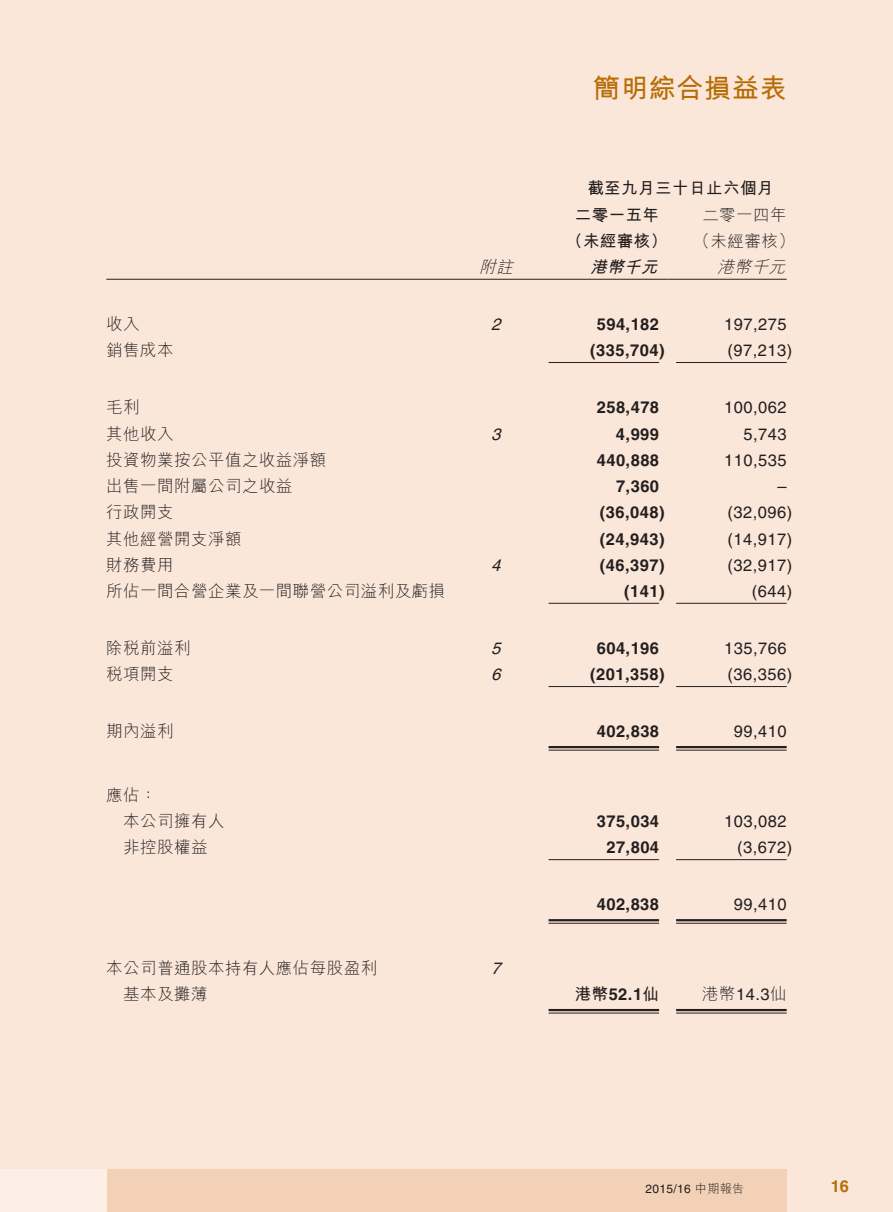
<style>
.page{position:relative;width:893px;height:1212px;background:#fbe7da}
.page>*{position:absolute;margin:0;border:0;box-sizing:border-box;transform-origin:0 0}
.t1{font:700 27px "M Hei HK";letter-spacing:.03em;color:#b76d06}
.t2{font:300 16.5px/26.2px "M Hei HK";letter-spacing:.03em;color:#231f20}
.t3{font:700 16.5px "Helvetica LT Std";letter-spacing:.03em;color:#231f20}
.t4{font:16.5px "Helvetica LT Std";letter-spacing:.03em;color:#231f20}
.t5{font:700 16.5px/26.2px "M Hei HK";letter-spacing:.03em;color:#231f20}
.t6{font:italic 300 16.5px "M Hei HK";color:#231f20}
.t7{font:italic 16.5px "Helvetica LT Std";color:#231f20}
.t8{font:italic 700 16.5px "M Hei HK";color:#231f20}
.t9{font:700 16.5px "Helvetica LT Std";color:#b76d06}
.t10{font:12px "Helvetica LT Std";letter-spacing:.03em;color:#231f20}
.s1{font-family:"M Hei HK"}
.s2{font-family:"M Hei HK";font-weight:300}
</style>
<div class="page">
<div style="left:0;top:1169px;width:787px;height:43px;background:#f3d1b6"></div>
<div style="left:0;top:1169px;width:106px;height:43px;background:#fdefe6"></div>
<hr style="left:106px;top:279px;width:349px;height:1px;background:#231f20">
<hr style="left:455px;top:279px;width:85px;height:1px;background:#231f20">
<hr style="left:540px;top:279px;width:128px;height:1px;background:#231f20">
<hr style="left:668px;top:279px;width:119px;height:1px;background:#231f20">
<hr style="left:549px;top:362px;width:110px;height:1px;background:#231f20">
<hr style="left:676px;top:362px;width:111px;height:1px;background:#231f20">
<hr style="left:549px;top:603px;width:110px;height:1px;background:#231f20">
<hr style="left:676px;top:603px;width:111px;height:1px;background:#231f20">
<hr style="left:549px;top:686px;width:110px;height:1px;background:#231f20">
<hr style="left:676px;top:686px;width:111px;height:1px;background:#231f20">
<hr style="left:549px;top:746px;width:110px;height:2px;background:#231f20">
<hr style="left:549px;top:750px;width:110px;height:1px;background:#231f20">
<hr style="left:676px;top:746px;width:111px;height:2px;background:#231f20">
<hr style="left:676px;top:750px;width:111px;height:1px;background:#231f20">
<hr style="left:549px;top:859px;width:110px;height:1px;background:#231f20">
<hr style="left:676px;top:859px;width:111px;height:1px;background:#231f20">
<hr style="left:549px;top:919px;width:110px;height:2px;background:#231f20">
<hr style="left:549px;top:923px;width:110px;height:1px;background:#231f20">
<hr style="left:676px;top:919px;width:111px;height:2px;background:#231f20">
<hr style="left:676px;top:923px;width:111px;height:1px;background:#231f20">
<hr style="left:549px;top:1009px;width:110px;height:2px;background:#231f20">
<hr style="left:549px;top:1013px;width:110px;height:1px;background:#231f20">
<hr style="left:676px;top:1009px;width:111px;height:2px;background:#231f20">
<hr style="left:676px;top:1013px;width:111px;height:1px;background:#231f20">
<h1 class="t1" style="left:593px;top:68px;width:195px">簡明綜合損益表</h1>
<p class="t5" style="left:575px;top:174px;width:200px;text-indent:13px">截至九月三十日止六個月二零一五年</p>
<p class="t2" style="left:702px;top:201px;width:86px">二零一四年</p>
<p class="t5" style="left:566px;top:226px;width:103px">（未經審核）</p>
<p class="t2" style="left:694px;top:227px;width:103px">（未經審核）</p>
<p class="t6" style="left:479px;top:255px;width:41px">附註</p>
<p class="t8" style="left:590px;top:255px;width:75px">港幣千元</p>
<p class="t6" style="left:718px;top:255px;width:75px">港幣千元</p>
<p class="t2" style="left:106px;top:310px;width:35px">收入</p>
<p class="t7" style="left:491px;top:315px;width:16px">2</p>
<p class="t3" style="left:597px;top:314px;width:64px">594,182</p>
<p class="t4" style="left:724px;top:315px;width:64px">197,275</p>
<p class="t2" style="left:106px;top:336px;width:69px">銷售成本</p>
<p class="t3" style="left:590px;top:340px;width:76px">(335,704)</p>
<p class="t4" style="left:727px;top:341px;width:66px">(97,213)</p>
<p class="t2" style="left:106px;top:393px;width:35px">毛利</p>
<p class="t3" style="left:597px;top:397px;width:64px">258,478</p>
<p class="t4" style="left:724px;top:398px;width:64px">100,062</p>
<p class="t2" style="left:106px;top:420px;width:69px">其他收入</p>
<p class="t7" style="left:491px;top:424px;width:16px">3</p>
<p class="t3" style="left:616px;top:424px;width:45px">4,999</p>
<p class="t4" style="left:743px;top:424px;width:45px">5,743</p>
<p class="t2" style="left:106px;top:446px;width:222px">投資物業按公平值之收益淨額</p>
<p class="t3" style="left:597px;top:450px;width:64px">440,888</p>
<p class="t4" style="left:724px;top:450px;width:64px">110,535</p>
<p class="t2" style="left:106px;top:472px;width:188px">出售一間附屬公司之收益</p>
<p class="t3" style="left:616px;top:476px;width:45px">7,360</p>
<p class="t4" style="left:777px;top:477px;width:11px">–</p>
<p class="t2" style="left:106px;top:498px;width:69px">行政開支</p>
<p class="t3" style="left:600px;top:502px;width:66px">(36,048)</p>
<p class="t4" style="left:727px;top:503px;width:66px">(32,096)</p>
<p class="t2" style="left:106px;top:525px;width:137px">其他經營開支淨額</p>
<p class="t3" style="left:600px;top:529px;width:66px">(24,943)</p>
<p class="t4" style="left:727px;top:529px;width:66px">(14,917)</p>
<p class="t2" style="left:106px;top:551px;width:69px">財務費用</p>
<p class="t7" style="left:491px;top:555px;width:16px">4</p>
<p class="t3" style="left:600px;top:555px;width:66px">(46,397)</p>
<p class="t4" style="left:727px;top:555px;width:66px">(32,917)</p>
<p class="t2" style="left:106px;top:577px;width:340px">所佔一間合營企業及一間聯營公司溢利及虧損</p>
<p class="t3" style="left:624px;top:581px;width:42px">(141)</p>
<p class="t4" style="left:752px;top:582px;width:42px">(644)</p>
<p class="t2" style="left:106px;top:634px;width:86px">除稅前溢利</p>
<p class="t7" style="left:491px;top:639px;width:16px">5</p>
<p class="t3" style="left:597px;top:638px;width:64px">604,196</p>
<p class="t4" style="left:724px;top:639px;width:64px">135,766</p>
<p class="t2" style="left:106px;top:660px;width:69px">稅項開支</p>
<p class="t7" style="left:491px;top:665px;width:16px">6</p>
<p class="t3" style="left:590px;top:664px;width:76px">(201,358)</p>
<p class="t4" style="left:727px;top:665px;width:66px">(36,356)</p>
<p class="t2" style="left:106px;top:717px;width:69px">期內溢利</p>
<p class="t3" style="left:597px;top:721px;width:64px">402,838</p>
<p class="t4" style="left:734px;top:722px;width:54px">99,410</p>
<p class="t2" style="left:123px;top:781px;width:103px;text-indent:-17px">應佔：<br>本公司擁有人</p>
<p class="t3" style="left:597px;top:811px;width:64px">375,034</p>
<p class="t4" style="left:724px;top:812px;width:64px">103,082</p>
<p class="t2" style="left:123px;top:833px;width:86px">非控股權益</p>
<p class="t3" style="left:606px;top:837px;width:54px">27,804</p>
<p class="t4" style="left:737px;top:838px;width:57px">(3,672)</p>
<p class="t3" style="left:597px;top:894px;width:64px">402,838</p>
<p class="t4" style="left:734px;top:895px;width:54px">99,410</p>
<p class="t2" style="left:106px;top:954px;width:272px">本公司普通股本持有人應佔每股盈利</p>
<p class="t7" style="left:491px;top:959px;width:16px">7</p>
<p class="t2" style="left:123px;top:980px;width:86px">基本及攤薄</p>
<p class="t3" style="left:575px;top:984px;width:86px"><span class="s1">港幣</span>52.1<span class="s1">仙</span></p>
<p class="t4" style="left:702px;top:985px;width:86px"><span class="s2">港幣</span>14.3<span class="s2">仙</span></p>
<p class="t10" style="left:645px;top:1182px;width:100px">2015/16 <span class="s2">中期報告</span></p>
<p class="t9" style="left:831px;top:1176px;width:20px">16</p>
</div>
